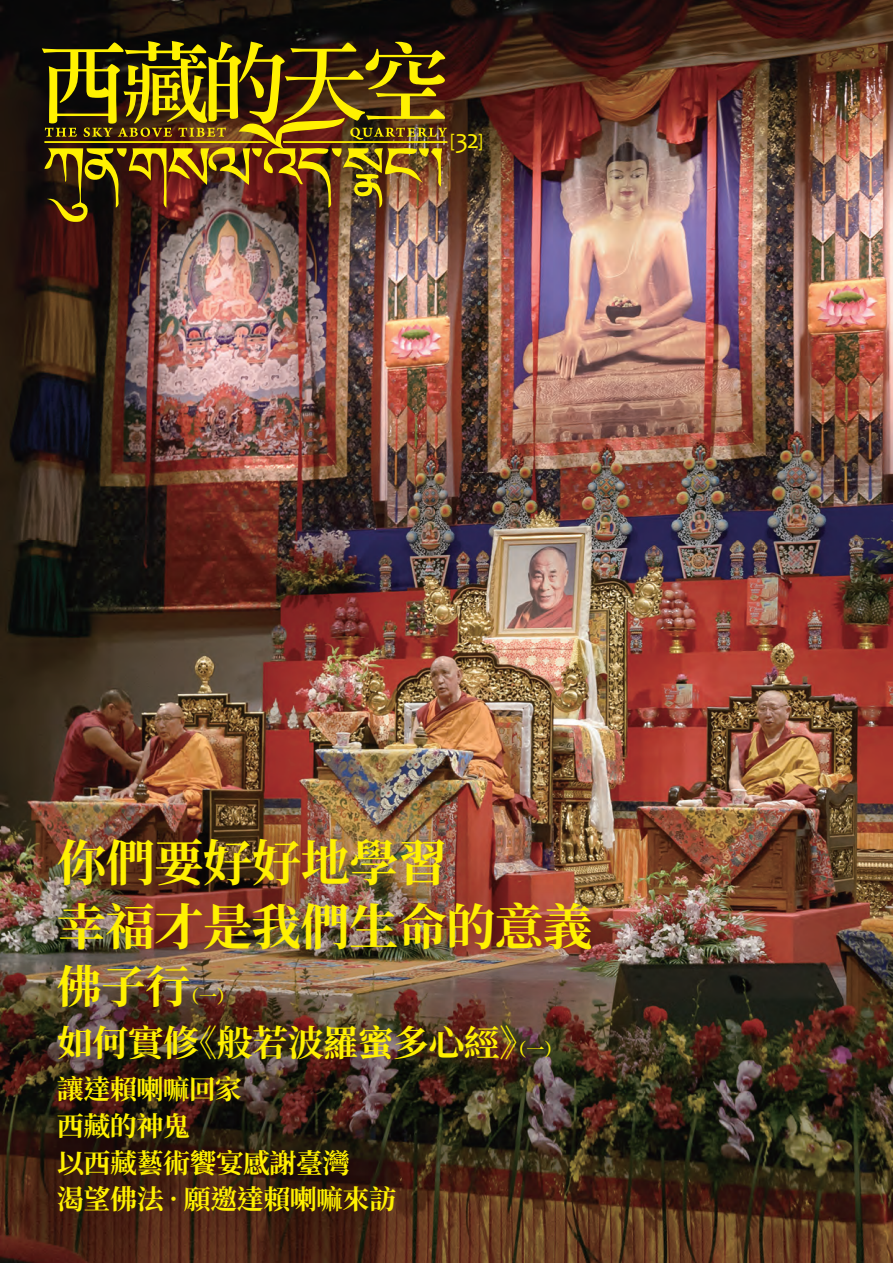
<style>
.page{position:relative;width:893px;height:1263px;background:#fff}
.page>*{position:absolute;margin:0;border:0;box-sizing:border-box;transform-origin:0 0}
.t1{font:700 49.5px/63.9px "Noto Serif CJ Ktc";letter-spacing:-.015em;color:#fff101}
.t2{font:700 45px "Noto Serif CJ Ktc";color:#fff101}
.t3{font:700 36px "Noto Serif CJ Ktc";letter-spacing:-.02em;color:#fff101}
.t4{font:700 27px/36.9px "Noto Serif CJ Ktc";letter-spacing:-.015em;color:#fff101}
.t5{font:18px "Century Gothic";color:#fff101}
.t6{font:700 18px "Noto Serif CJ Ktc";color:#fff101}
.s1{font-family:"Candara";font-size:27px}
.s2{font-size:18px}
</style>
<div class="page">
<img style="left:0;top:0;width:893px;height:761px">
<img style="left:0;top:761px;width:893px;height:502px">
<img style="left:42px;top:41px;width:405px;height:184px">
<p class="t5" style="left:449px;top:129px;width:37px">[<span class="s1">32</span>]</p>
<p class="t1" style="left:57px;top:832px;width:537px">你們要好好地學習<br>幸福才是我們生命的意義</p>
<p class="t2" style="left:57px;top:961px;width:135px">佛子行</p>
<p class="t6" style="left:181px;top:986px;width:55px">（一）</p>
<p class="t3" style="left:57px;top:1022px;width:507px">如何實修《般若波羅蜜多心經》<span class="s2">（一）</span></p>
<p class="t4" style="left:57px;top:1071px;width:341px">讓達賴喇嘛回家<br>西藏的神鬼<br>以西藏藝術饗宴感謝臺灣<br>渴望佛法•願邀達賴喇嘛來訪</p>
</div>
